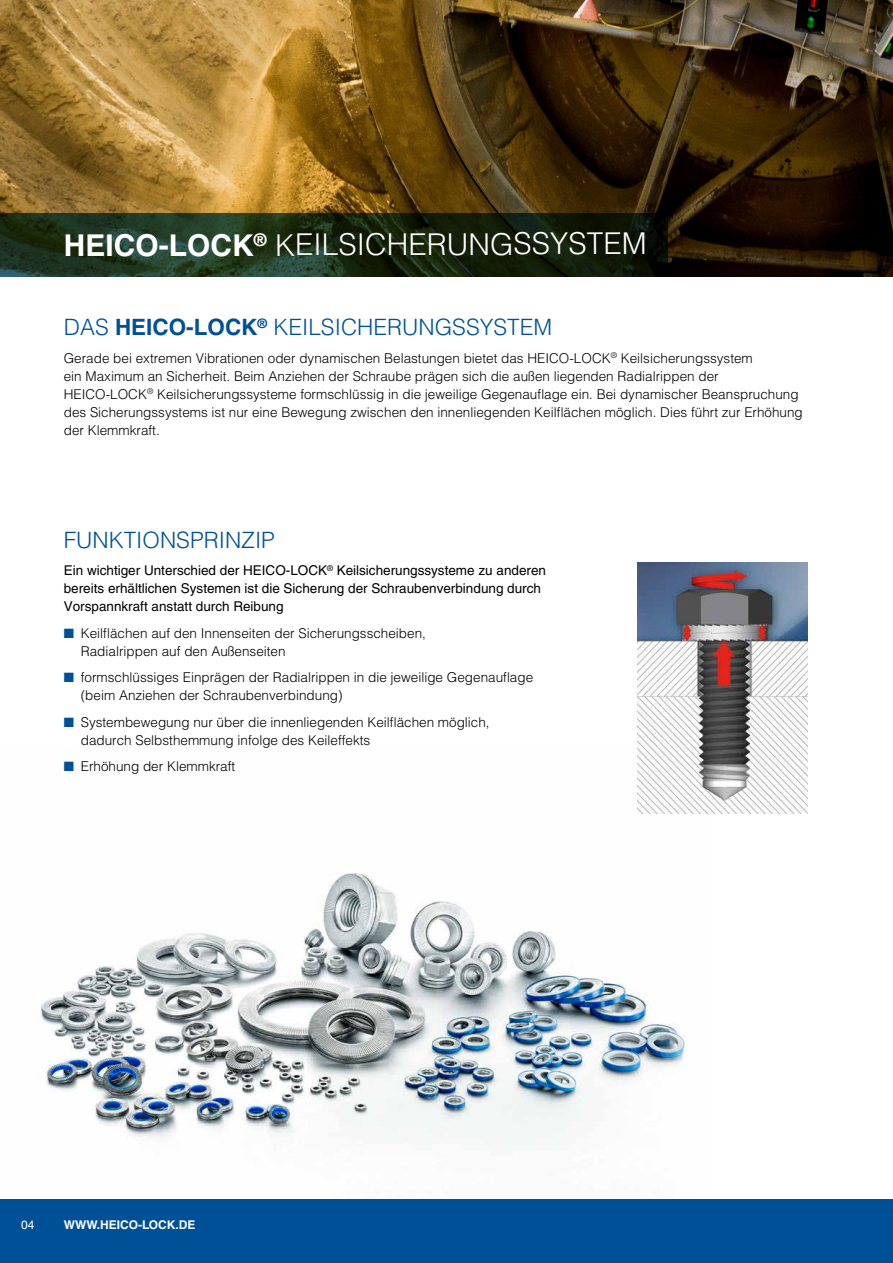
<style>
.page{position:relative;width:893px;height:1263px;background:#fff}
.page>*{position:absolute;margin:0;border:0;box-sizing:border-box;transform-origin:0 0}
.t1{font:300 30px "Helvetica LT Std";letter-spacing:-.005em;color:#fff}
.t2{font:300 22.5px "Helvetica LT Std";color:#005098}
.t3{font:300 13.5px/18px "Helvetica LT Std";color:#000}
.t4{font:13.5px/18px "Helvetica LT Std";color:#000}
.t5{font:700 12px "Helvetica LT Std";color:#fff}
.t6{font:12px "Helvetica LT Std";color:#fff}
.s1{font-weight:700}
.s2{color:#005098}
</style>
<div class="page">
<img style="left:40px;top:748px;width:646px;height:402px">
<img style="left:0;top:0;width:893px;height:276px">
<div style="left:0;top:1199px;width:893px;height:64px;background:#005098"></div>
<svg style="left:0;top:213px;width:668px;height:63px;background:#192b16"></svg>
<img style="left:638px;top:563px;width:170px;height:251px">
<h1 class="t1" style="left:64px;top:225px;width:585px"><span class="s1">HEICO-LOCK</span><sup>®</sup> KEILSICHERUNGSSYSTEM</h1>
<h2 class="t2" style="left:64px;top:313px;width:490px">DAS <span class="s1">HEICO-LOCK</span><sup>®</sup> KEILSICHERUNGSSYSTEM</h2>
<p class="t3" style="left:64px;top:349px;width:741px">Gerade bei extremen Vibrationen oder dynamischen Belastungen bietet das HEICO-LOCK<sup>®</sup> Keilsicherungssystem<br>ein Maximum an Sicherheit. Beim Anziehen der Schraube prägen sich die außen liegenden Radialrippen der HEICO-LOCK<sup>®</sup> Keilsicherungssysteme formschlüssig in die jeweilige Gegenauflage ein. Bei dynamischer Beanspruchung des Sicherungssystems ist nur eine Bewegung zwischen den innenliegenden Keilflächen möglich. Dies führt zur Erhöhung der Klemmkraft.</p>
<h2 class="t2" style="left:64px;top:526px;width:213px">FUNKTIONSPRINZIP</h2>
<p class="t4" style="left:64px;top:561px;width:484px">Ein wichtiger Unterschied der HEICO-LOCK<sup>®</sup> Keilsicherungssysteme zu anderen bereits erhältlichen Systemen ist die Sicherung der Schraubenverbindung durch<br>Vorspannkraft anstatt durch Reibung</p>
<p class="t3" style="left:81px;top:624px;width:347px;text-indent:-17px"><span class="s2">■</span> Keilflächen auf den Innenseiten der Sicherungsscheiben,<br>Radialrippen auf den Außenseiten</p>
<p class="t3" style="left:81px;top:668px;width:454px;text-indent:-17px"><span class="s2">■</span> formschlüssiges Einprägen der Radialrippen in die jeweilige Gegenauflage (beim Anziehen der Schraubenverbindung)</p>
<p class="t3" style="left:81px;top:713px;width:410px;text-indent:-17px"><span class="s2">■</span> Systembewegung nur über die innenliegenden Keilflächen möglich, dadurch Selbsthemmung infolge des Keileffekts</p>
<p class="t3" style="left:64px;top:757px;width:173px"><span class="s2">■</span> Erhöhung der Klemmkraft</p>
<p class="t6" style="left:21px;top:1218px;width:15px">04</p>
<p class="t5" style="left:64px;top:1217px;width:133px">WWW.HEICO-LOCK.DE</p>
</div>
